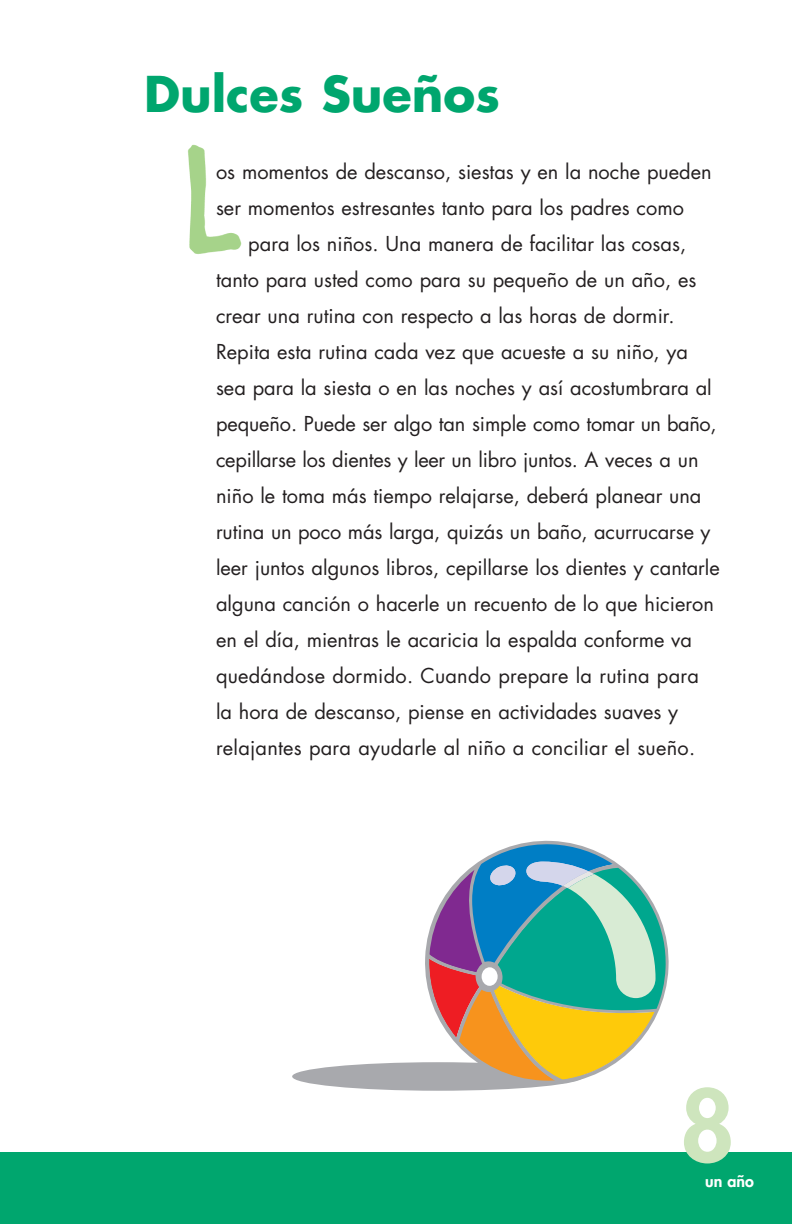
<style>
.page{position:relative;width:792px;height:1224px;background:#fff}
.page>*{position:absolute;margin:0;border:0;box-sizing:border-box;transform-origin:0 0}
.t1{font:800 96px "Futura";color:#cee5bd}
.t2{font:700 48px "Futura";color:#00a66e}
.t3{font:20px/36px "Futura";color:#231f20}
.t4{font:800 16px "Futura";color:#fff}
</style>
<div class="page">
<div style="left:0;top:1152px;width:792px;height:72px;background:#00a66e"></div>
<img style="left:188px;top:144px;width:54px;height:110px">
<div style="left:292px;top:1062px;width:292px;height:29px;background:#a8a9ad;border-radius:50%"></div>
<svg style="left:428px;top:842px;width:240px;height:240px"></svg>
<h2 class="t2" style="left:144px;top:72px;width:358px">Dulces Sueños</h2>
<p class="t3" style="left:216px;top:155px;width:497px">os momentos de descanso, siestas y en la noche pueden ser momentos estresantes tanto para los padres como</p>
<p class="t3" style="left:216px;top:227px;width:505px;text-indent:32px">para los niños. Una manera de facilitar las cosas, tanto para usted como para su pequeño de un año, es crear una rutina con respecto a las horas de dormir.<br>Repita esta rutina cada vez que acueste a su niño, ya sea para la siesta o en las noches y así acostumbrara al pequeño. Puede ser algo tan simple como tomar un baño, cepillarse los dientes y leer un libro juntos. A veces a un niño le toma más tiempo relajarse, deberá planear una rutina un poco más larga, quizás un baño, acurrucarse y leer juntos algunos libros, cepillarse los dientes y cantarle alguna canción o hacerle un recuento de lo que hicieron en el día, mientras le acaricia la espalda conforme va quedándose dormido. Cuando prepare la rutina para la hora de descanso, piense en actividades suaves y relajantes para ayudarle al niño a conciliar el sueño.</p>
<h1 class="t1" style="left:680px;top:1080px;width:57px">8</h1>
<p class="t4" style="left:705px;top:1174px;width:50px">un año</p>
</div>
